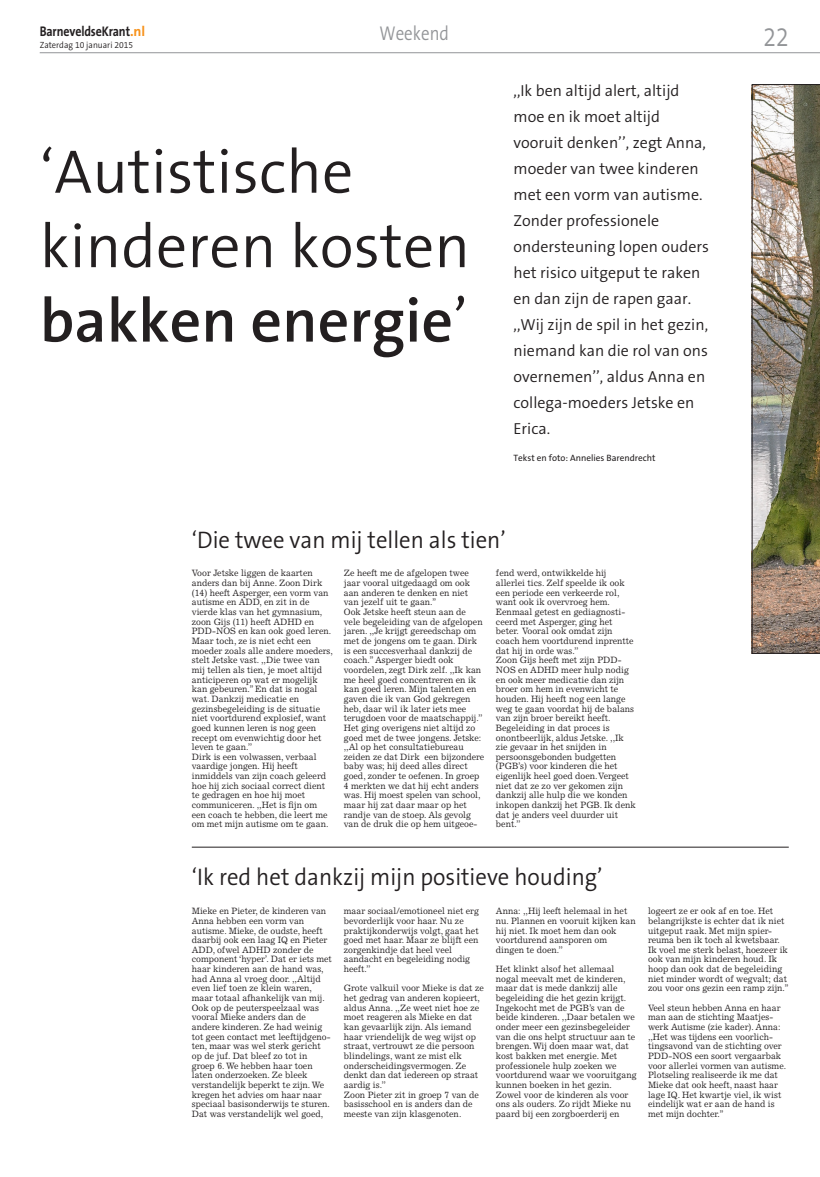
<style>
.page{position:relative;width:820px;height:1177px;background:#fff}
.page>*{position:absolute;margin:0;border:0;box-sizing:border-box;transform-origin:0 0}
.ach_kop1_spread{font:300 62px/74.4px "The Sans OT4";color:#231f20}
._00-paginacijfer{font:300 27px "The Sans OT4";color:#939598;scale:.85 1}
.ach_kop2_enkel{font:300 24px "The Sans OT4";color:#231f20;scale:.95 1}
._00-paginarubriek{font:300 20px "The Sans OT4";color:#939598;scale:.85 1}
.ach_intro_c16{font:300 16px/26px "The Sans OT4";color:#231f20}
._00-uitgave{font:700 14px "The Sans OT7";letter-spacing:-.01em;color:#231f20;scale:.85 1}
.ach_broodtekst{font:9.2px/9.6px "Excelsior LT Std";color:#231f20;scale:.95 1}
.ach_auteur{font:9.2px "The Sans OT5 Plain";color:#231f20}
._00-uitgavedatum{font:300 9px "The Sans OT4";color:#231f20;scale:.95 1}
.s1{color:#f7931d}
.s2{font-style:inherit}
</style>
<div class="page">
<hr style="left:40px;top:52px;width:779px;height:1px;background:#939598">
<img style="left:751px;top:84px;width:68px;height:569px">
<hr style="left:192px;top:846px;width:596px;height:1px;background:#231f20">
<p class="_00-uitgave" style="left:40px;top:22px;width:125px">BarneveldseKrant<span class="s1">.nl</span></p>
<p class="_00-paginarubriek" style="left:379px;top:21px;width:83px">Weekend</p>
<p class="_00-uitgavedatum" style="left:40px;top:39px;width:100px">Zaterdag 10 januari 2015</p>
<p class="ach_kop1_spread" style="left:40px;top:135px;width:432px">‘Autistische kinderen kosten <span class="s2">bakken energie</span>’</p>
<p class="ach_intro_c16" style="left:513px;top:78px;width:197px">,,Ik ben altijd alert, altijd moe en ik moet altijd vooruit denken’’, zegt Anna, moeder van twee kinderen met een vorm van autisme.<br>Zonder professionele ondersteuning lopen ouders het risico uitgeput te raken en dan zijn de rapen gaar. ,,Wij zijn de spil in het gezin, niemand kan die rol van ons overnemen’’, aldus Anna en collega-moeders Jetske en<br>Erica.</p>
<p class="ach_auteur" style="left:513px;top:451px;width:143px">Tekst en foto: Annelies Barendrecht</p>
<p class="ach_kop2_enkel" style="left:192px;top:524px;width:332px">‘Die twee van mij tellen als tien’</p>
<p class="ach_broodtekst" style="left:495px;top:568px;width:146px">fend werd, ontwikkelde hij allerlei tics. Zelf speelde ik ook een periode een verkeerde rol, want ook ik overvroeg hem.<br>Eenmaal getest en gediagnosti&shy;ceerd met Asperger, ging het beter. Vooral ook omdat zijn coach hem voortdurend inprentte dat hij in orde was.’’</p>
<p class="ach_broodtekst" style="left:495px;top:655px;width:148px">Zoon Gijs heeft met zijn PDD-<br>NOS en ADHD meer hulp nodig en ook meer medicatie dan zijn broer om hem in evenwicht te houden. Hij heeft nog een lange weg te gaan voordat hij de balans van zijn broer bereikt heeft.<br>Begeleiding in dat proces is onontbeerlijk, aldus Jetske. ,,Ik zie gevaar in het snijden in persoonsgebonden budgetten (PGB’s) voor kinderen die het eigenlijk heel goed doen. Vergeet niet dat ze zo ver gekomen zijn dankzij alle hulp die we konden inkopen dankzij het PGB. Ik denk dat je anders veel duurder uit bent.’’</p>
<p class="ach_kop2_enkel" style="left:192px;top:861px;width:433px">‘Ik red het dankzij mijn positieve houding’</p>
<p class="ach_broodtekst" style="left:344px;top:568px;width:134px">Ze heeft me de afgelopen twee jaar vooral uitgedaagd om ook aan anderen te denken en niet van jezelf uit te gaan.’’</p>
<p class="ach_broodtekst" style="left:344px;top:607px;width:147px">Ook Jetske heeft steun aan de vele begeleiding van de afgelopen jaren. ,,Je krijgt gereedschap om met de jongens om te gaan. Dirk is een succesverhaal dankzij de coach.’’ Asperger biedt ook voordelen, zegt Dirk zelf. ,,Ik kan me heel goed concentreren en ik kan goed leren. Mijn talenten en gaven die ik van God gekregen heb, daar wil ik later iets mee terugdoen voor de maatschappij.’’</p>
<p class="ach_broodtekst" style="left:344px;top:723px;width:149px">Het ging overigens niet altijd zo goed met de twee jongens. Jetske: ,,Al op het consultatiebureau zeiden ze dat Dirk een bijzondere baby was; hij deed alles direct goed, zonder te oefenen. In groep<br>4 merkten we dat hij echt anders was. Hij moest spelen van school, maar hij zat daar maar op het randje van de stoep. Als gevolg van de druk die op hem uitgeoe-</p>
<p class="ach_broodtekst" style="left:192px;top:568px;width:150px">Voor Jetske liggen de kaarten anders dan bij Anne. Zoon Dirk (14) heeft Asperger, een vorm van autisme en ADD, en zit in de vierde klas van het gymnasium, zoon Gijs (11) heeft ADHD en<br>PDD-NOS en kan ook goed leren.<br>Maar toch, ze is niet echt een moeder zoals alle andere moeders, stelt Jetske vast. ,,Die twee van mij tellen als tien, je moet altijd anticiperen op wat er mogelijk kan gebeuren.’’ En dat is nogal wat. Dankzij medicatie en gezinsbegeleiding is de situatie niet voortdurend explosief, want goed kunnen leren is nog geen recept om evenwichtig door het leven te gaan.’’</p>
<p class="ach_broodtekst" style="left:192px;top:752px;width:145px">Dirk is een volwassen, verbaal vaardige jongen. Hij heeft inmiddels van zijn coach geleerd hoe hij zich sociaal correct dient te gedragen en hoe hij moet communiceren. ,,Het is fijn om een coach te hebben, die leert me om met mijn autisme om te gaan.</p>
<p class="_00-paginacijfer" style="left:763px;top:19px;width:31px">22</p>
<p class="ach_broodtekst" style="left:192px;top:906px;width:149px">Mieke en Pieter, de kinderen van<br>Anna hebben een vorm van autisme. Mieke, de oudste, heeft daarbij ook een laag IQ en Pieter<br>ADD, ofwel ADHD zonder de component ‘hyper’. Dat er iets met haar kinderen aan de hand was, had Anna al vroeg door. ,,Altijd even lief toen ze klein waren, maar totaal afhankelijk van mij.<br>Ook op de peuterspeelzaal was vooral Mieke anders dan de andere kinderen. Ze had weinig tot geen contact met leeftijdgeno&shy;ten, maar was wel sterk gericht op de juf. Dat bleef zo tot in groep 6. We hebben haar toen laten onderzoeken. Ze bleek verstandelijk beperkt te zijn. We kregen het advies om haar naar speciaal basisonderwijs te sturen.<br>Dat was verstandelijk wel goed,</p>
<p class="ach_broodtekst" style="left:344px;top:906px;width:143px">maar sociaal/emotioneel niet erg bevorderlijk voor haar. Nu ze praktijkonderwijs volgt, gaat het goed met haar. Maar ze blijft een zorgenkindje dat heel veel aandacht en begeleiding nodig heeft.’’</p>
<p class="ach_broodtekst" style="left:344px;top:983px;width:149px">Grote valkuil voor Mieke is dat ze het gedrag van anderen kopieert, aldus Anna. ,,Ze weet niet hoe ze moet reageren als Mieke en dat kan gevaarlijk zijn. Als iemand haar vriendelijk de weg wijst op straat, vertrouwt ze die persoon blindelings, want ze mist elk onderscheidingsvermogen. Ze denkt dan dat iedereen op straat aardig is.’’</p>
<p class="ach_broodtekst" style="left:344px;top:1089px;width:143px">Zoon Pieter zit in groep 7 van de basisschool en is anders dan de meeste van zijn klasgenoten.</p>
<p class="ach_broodtekst" style="left:495px;top:906px;width:149px">Anna: ,,Hij leeft helemaal in het nu. Plannen en vooruit kijken kan hij niet. Ik moet hem dan ook voortdurend aansporen om dingen te doen.’’</p>
<p class="ach_broodtekst" style="left:495px;top:964px;width:149px">Het klinkt alsof het allemaal nogal meevalt met de kinderen, maar dat is mede dankzij alle begeleiding die het gezin krijgt.<br>Ingekocht met de PGB’s van de beide kinderen. ,,Daar betalen we onder meer een gezinsbegeleider van die ons helpt structuur aan te brengen. Wij doen maar wat, dat kost bakken met energie. Met professionele hulp zoeken we voortdurend waar we vooruitgang kunnen boeken in het gezin.<br>Zowel voor de kinderen als voor ons als ouders. Zo rijdt Mieke nu paard bij een zorgboerderij en</p>
<p class="ach_broodtekst" style="left:647px;top:906px;width:149px">logeert ze er ook af en toe. Het belangrijkste is echter dat ik niet uitgeput raak. Met mijn spier&shy;reuma ben ik toch al kwetsbaar.<br>Ik voel me sterk belast, hoezeer ik ook van mijn kinderen houd. Ik hoop dan ook dat de begeleiding niet minder wordt of wegvalt; dat zou voor ons gezin een ramp zijn.’’</p>
<p class="ach_broodtekst" style="left:647px;top:1002px;width:147px">Veel steun hebben Anna en haar man aan de stichting Maatjes&shy;werk Autisme (zie kader). Anna: ,,Het was tijdens een voorlich&shy;tingsavond van de stichting over<br>PDD-NOS een soort vergaarbak voor allerlei vormen van autisme.<br>Plotseling realiseerde ik me dat<br>Mieke dat ook heeft, naast haar lage IQ. Het kwartje viel, ik wist eindelijk wat er aan de hand is met mijn dochter.’’</p>
</div>
